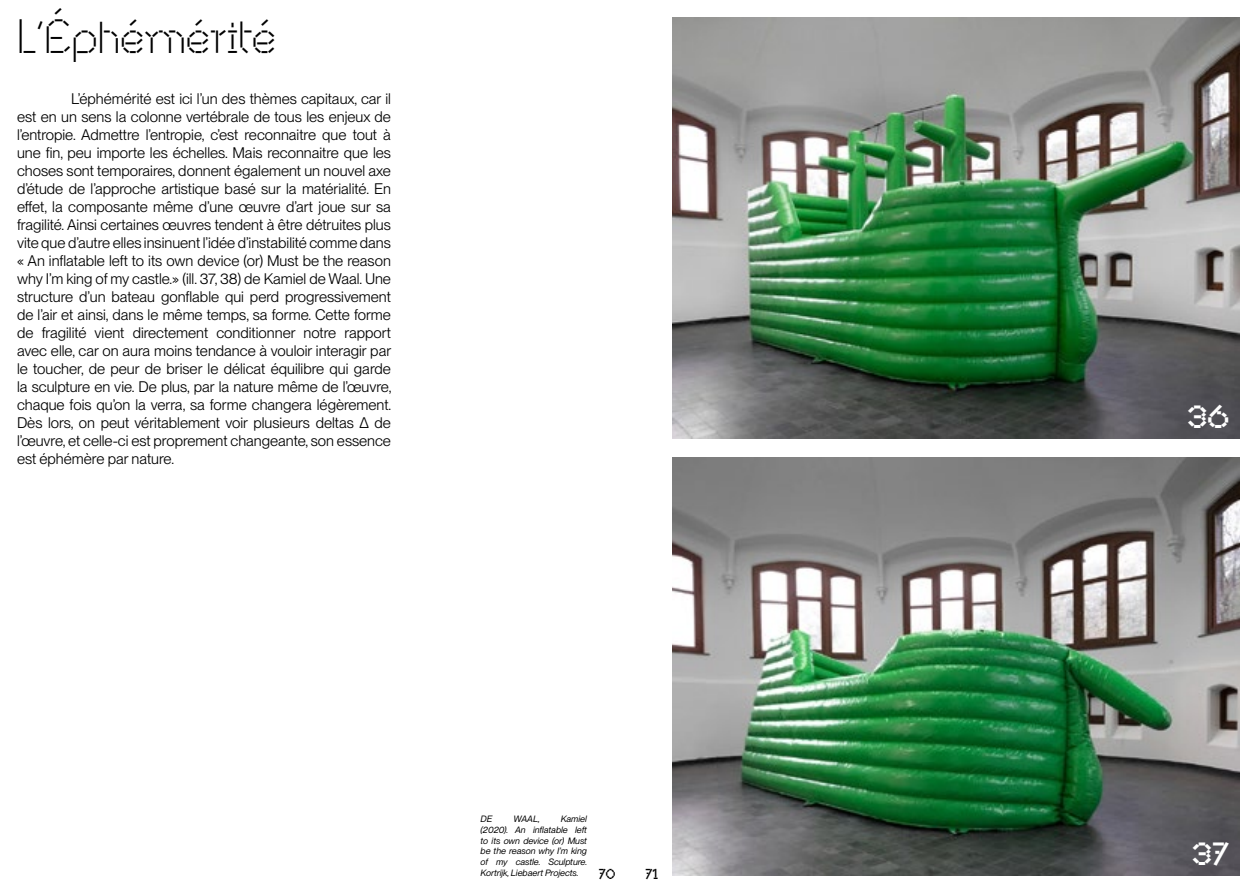
<style>
.page{position:relative;width:1259px;height:893px;background:#fff}
.page>*{position:absolute;margin:0;border:0;box-sizing:border-box;transform-origin:0 0}
.t1{font:45px "paisible 2";letter-spacing:-.015em;color:#000}
.t2{font:30px "paisible 4 black";color:#fff;scale:1.1 1}
.t3{font:15px/18px "PP Neue Montreal";color:#000;text-align:justify}
.t4{font:13.5px "paisible 4 black";color:#000}
.t5{font:italic 9px/10.8px "PP Neue Montreal";color:#000;text-align:justify}
</style>
<div class="page">
<img style="left:672px;top:17px;width:567px;height:422px">
<img style="left:672px;top:458px;width:567px;height:418px">
<h1 class="t1" style="left:17px;top:5px;width:261px">L’Éphémérité</h1>
<p class="t3" style="left:17px;top:90px;width:376px;text-indent:54px">L’éphémérité est ici l’un des thèmes capitaux, car il est en un sens la colonne vertébrale de tous les enjeux de l’entropie. Admettre l’entropie, c’est reconnaitre que tout à une fin, peu importe les échelles. Mais reconnaitre que les choses sont temporaires, donnent également un nouvel axe d’étude de l’approche artistique basé sur la matérialité. En effet, la composante même d’une œuvre d’art joue sur sa fragilité. Ainsi certaines œuvres tendent à être détruites plus vite que d’autre elles insinuent l’idée d’instabilité comme dans « An inflatable left to its own device (or) Must be the reason why I’m king of my castle.» (ill. 37, 38) de Kamiel de Waal. Une structure d’un bateau gonflable qui perd progressivement de l’air et ainsi, dans le même temps, sa forme. Cette forme de fragilité vient directement conditionner notre rapport avec elle, car on aura moins tendance à vouloir interagir par le toucher, de peur de briser le délicat équilibre qui garde la sculpture en vie. De plus, par la nature même de l’œuvre, chaque fois qu’on la verra, sa forme changera légèrement.<br>Dès lors, on peut véritablement voir plusieurs deltas Δ de l’œuvre, et celle-ci est proprement changeante, son essence est éphémère par nature.</p>
<p class="t5" style="left:480px;top:813px;width:108px;text-indent:80px">Kamiel (2 02 0). An inflatable left to its own device (or) Must be the reason why I’m king of my castle. Sculpture.<br>Kortrijk, Liebaert Projects.</p>
<p class="t5" style="left:480px;top:813px;width:13px">DE</p>
<p class="t5" style="left:513px;top:813px;width:28px">WAAL,</p>
<p class="t4" style="left:599px;top:864px;width:18px">70</p>
<p class="t4" style="left:645px;top:864px;width:14px">71</p>
<h2 class="t2" style="left:1187px;top:395px;width:39px">36</h2>
<h2 class="t2" style="left:1192px;top:832px;width:35px">37</h2>
</div>
